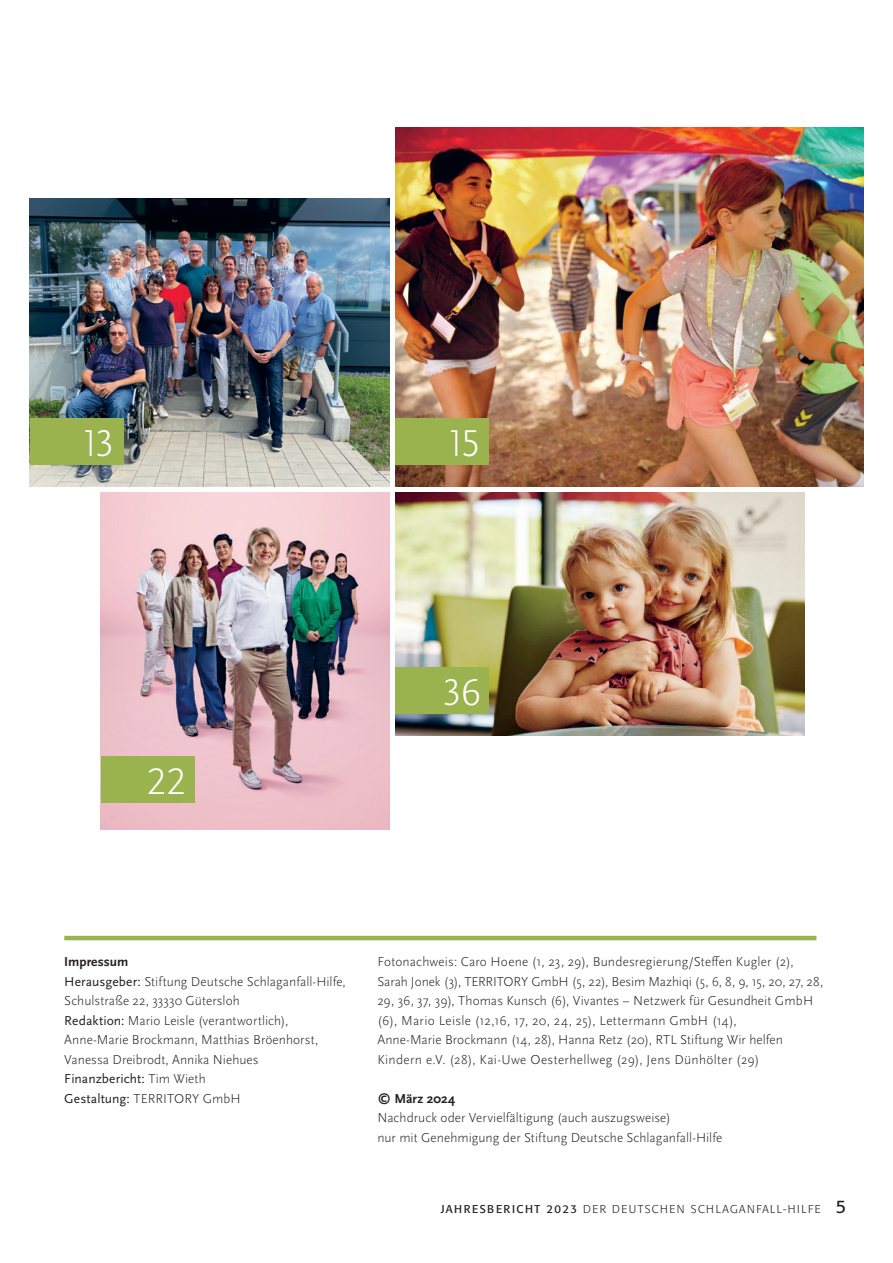
<style>
.page{position:relative;width:893px;height:1263px;background:#fff}
.page>*{position:absolute;margin:0;border:0;box-sizing:border-box;transform-origin:0 0}
.t1{font:300 39px "Scala Sans OT";letter-spacing:-.035em;color:#fff}
.t2{font:300 13.5px/19.5px "Scala Sans OT";letter-spacing:.005em;color:#231f20}
.t3{font:700 13.5px "Scala Sans OT";letter-spacing:.01em;color:#231f20}
.t4{font:300 11.25px "Formata";letter-spacing:.13em;color:#231f20}
.s1{font-weight:700}
.s2{font-weight:400}
.s3{font-weight:400;font-size:18px}
</style>
<div class="page">
<img style="left:395px;top:128px;width:468px;height:358px">
<img style="left:30px;top:198px;width:359px;height:288px">
<img style="left:101px;top:493px;width:288px;height:337px">
<div style="left:30px;top:418px;width:93px;height:47px;background:#9ab34e"></div>
<div style="left:395px;top:418px;width:94px;height:47px;background:#9ab34e"></div>
<div style="left:101px;top:756px;width:93px;height:47px;background:#9ab34e"></div>
<img style="left:395px;top:493px;width:410px;height:242px">
<div style="left:395px;top:667px;width:94px;height:47px;background:#9ab34e"></div>
<hr style="left:64px;top:936px;width:752px;height:4px;background:#9ab34e">
<h1 class="t1" style="left:83px;top:422px;width:33px">13</h1>
<h1 class="t1" style="left:449px;top:422px;width:33px">15</h1>
<h1 class="t1" style="left:147px;top:760px;width:41px">22</h1>
<h1 class="t1" style="left:442px;top:671px;width:40px">36</h1>
<p class="t2" style="left:64px;top:952px;width:283px"><span class="s1">Impressum<br></span><span class="s2">Herausgeber:</span> Stiftung Deutsche Schlaganfall-Hilfe, Schulstraße 22, 33330 Gütersloh<br><span class="s2">Redaktion:</span> Mario Leisle (verantwortlich), Anne-Marie Brockmann, Matthias Bröenhorst, Vanessa Dreibrodt, Annika Niehues<br><span class="s2">Finanzbericht:</span> Tim Wieth<br><span class="s2">Gestaltung:</span> TERRITORY GmbH</p>
<p class="t2" style="left:377px;top:952px;width:447px">Fotonachweis: Caro Hoene (1, 23, 29), Bundesregierung/Steffen Kugler (2), Sarah Jonek (3), TERRITORY GmbH (5, 22), Besim Mazhiqi (5, 6, 8, 9, 15, 20, 27, 28, 29, 36, 37, 39), Thomas Kunsch (6), Vivantes – Netzwerk für Gesundheit GmbH (6), Mario Leisle (12,16, 17, 20, 24, 25), Lettermann GmbH (14),<br>Anne-Marie Brockmann (14, 28), Hanna Retz (20), RTL Stiftung Wir helfen Kindern e.V. (28), Kai-Uwe Oesterhellweg (29), Jens Dünhölter (29)</p>
<p class="t3" style="left:377px;top:1091px;width:79px">© März 2024</p>
<p class="t2" style="left:377px;top:1108px;width:346px">Nachdruck oder Vervielfältigung (auch auszugsweise)<br>nur mit Genehmigung der Stiftung Deutsche Schlaganfall-Hilfe</p>
<p class="t4" style="left:441px;top:1202px;width:407px"><span class="s2">JAHRESBERICHT 2023</span> DER DEUTSCHEN SCHLAGANFALL-HILFE <span class="s3">5</span></p>
</div>
